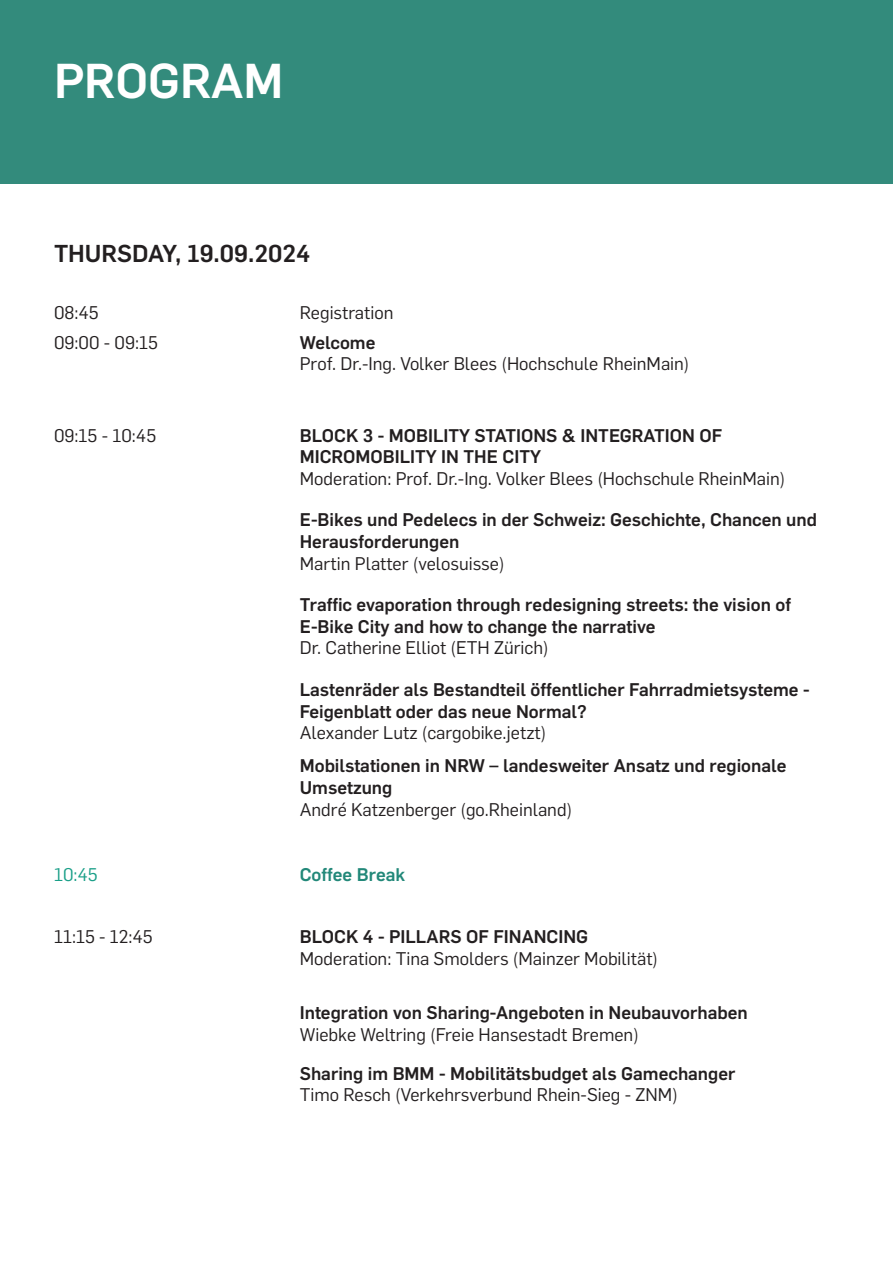
<style>
.page{position:relative;width:893px;height:1263px;background:#fff}
.page>*{position:absolute;margin:0;border:0;box-sizing:border-box;transform-origin:0 0}
.t1{font:500 48px "Flama";color:#fff}
.Absatzformat_1{font:500 24px "Flama";color:#231f20}
.Absatzformat_1-2{font:500 18px/21.6px "Flama";color:#231f20}
.Absatzformat_1-3{font:18px "Flama";color:#231f20}
.Absatzformat_1-4{font:500 18px "Flama";color:#228879}
.Absatzformat_1-5{font:18px "Flama";color:#1a9f88}
</style>
<div class="page">
<div style="left:0;top:0;width:893px;height:183px;background:#338b7c"></div>
<p class="t1" style="left:54px;top:46px;width:231px">PROGRAM</p>
<p class="Absatzformat_1" style="left:54px;top:236px;width:258px">THURSDAY, 19.09.2024</p>
<p class="Absatzformat_1-3" style="left:54px;top:300px;width:46px">08:45</p>
<p class="Absatzformat_1-3" style="left:300px;top:300px;width:95px">Registration</p>
<p class="Absatzformat_1-3" style="left:54px;top:330px;width:106px">09:00 - 09:15</p>
<p class="Absatzformat_1-2" style="left:300px;top:330px;width:77px">Welcome</p>
<p class="Absatzformat_1-3" style="left:300px;top:352px;width:391px">Prof. Dr.-Ing. Volker Blees (Hochschule RheinMain)</p>
<p class="Absatzformat_1-3" style="left:54px;top:423px;width:104px">09:15 - 10:45</p>
<p class="Absatzformat_1-2" style="left:300px;top:423px;width:424px">BLOCK 3 - MOBILITY STATIONS &amp; INTEGRATION OF</p>
<p class="Absatzformat_1-2" style="left:300px;top:445px;width:243px">MICROMOBILITY IN THE CITY</p>
<p class="Absatzformat_1-3" style="left:300px;top:466px;width:487px">Moderation: Prof. Dr.-Ing. Volker Blees (Hochschule RheinMain)</p>
<p class="Absatzformat_1-2" style="left:300px;top:508px;width:519px">E-Bikes und Pedelecs in der Schweiz: Geschichte, Chancen und<br>Herausforderungen</p>
<p class="Absatzformat_1-3" style="left:300px;top:551px;width:206px">Martin Platter (velosuisse)</p>
<p class="Absatzformat_1-2" style="left:300px;top:593px;width:493px">Traffic evaporation through redesigning streets: the vision of</p>
<p class="Absatzformat_1-2" style="left:300px;top:614px;width:357px">E-Bike City and how to change the narrative</p>
<p class="Absatzformat_1-3" style="left:300px;top:636px;width:250px">Dr. Catherine Elliot (ETH Zürich)</p>
<p class="Absatzformat_1-2" style="left:300px;top:677px;width:511px">Lastenräder als Bestandteil öffentlicher Fahrradmietsysteme -<br>Feigenblatt oder das neue Normal?</p>
<p class="Absatzformat_1-3" style="left:300px;top:720px;width:248px">Alexander Lutz (cargobike.jetzt)</p>
<p class="Absatzformat_1-2" style="left:300px;top:754px;width:488px">Mobilstationen in NRW – landesweiter Ansatz und regionale</p>
<p class="Absatzformat_1-2" style="left:300px;top:775px;width:94px">Umsetzung</p>
<p class="Absatzformat_1-3" style="left:300px;top:797px;width:274px">André Katzenberger (go.Rheinland)</p>
<p class="Absatzformat_1-5" style="left:54px;top:862px;width:45px">10:45</p>
<p class="Absatzformat_1-4" style="left:300px;top:861px;width:107px">Coffee Break</p>
<p class="Absatzformat_1-3" style="left:54px;top:924px;width:100px">11:15 - 12:45</p>
<p class="Absatzformat_1-2" style="left:300px;top:924px;width:290px">BLOCK 4 - PILLARS OF FINANCING</p>
<p class="Absatzformat_1-3" style="left:300px;top:946px;width:360px">Moderation: Tina Smolders (Mainzer Mobilität)</p>
<p class="Absatzformat_1-2" style="left:300px;top:1001px;width:449px">Integration von Sharing-Angeboten in Neubauvorhaben</p>
<p class="Absatzformat_1-3" style="left:300px;top:1022px;width:341px">Wiebke Weltring (Freie Hansestadt Bremen)</p>
<p class="Absatzformat_1-2" style="left:300px;top:1061px;width:437px">Sharing im BMM - Mobilitätsbudget als Gamechanger</p>
<p class="Absatzformat_1-3" style="left:300px;top:1082px;width:380px">Timo Resch (Verkehrsverbund Rhein-Sieg - ZNM)</p>
</div>
